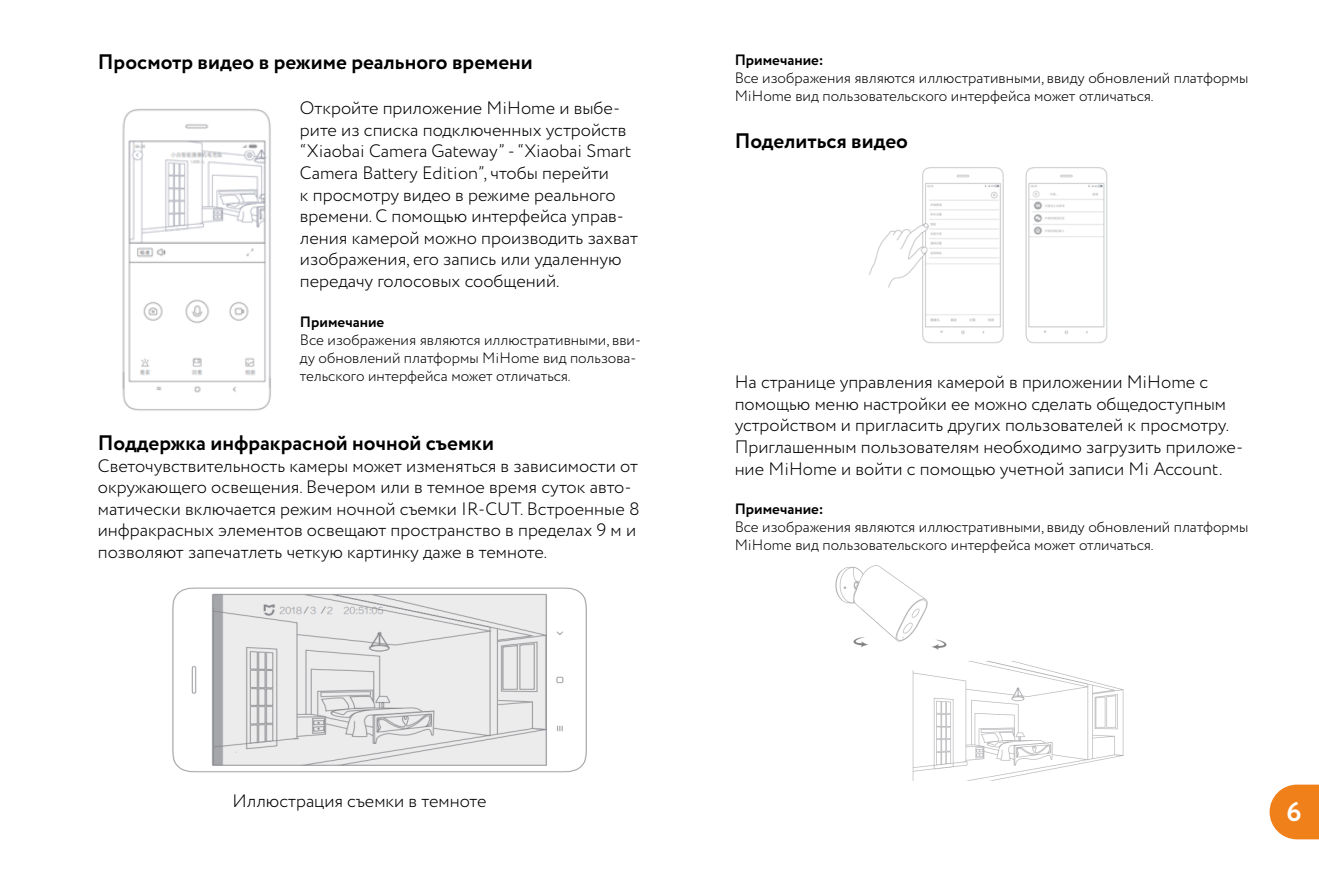
<style>
.page{position:relative;width:1319px;height:893px;background:#fff}
.page>*{position:absolute;margin:0;border:0;box-sizing:border-box;transform-origin:0 0}
.t1{font:700 27px "Circe";color:#fff}
.t2{font:700 21px "Circe";color:#000}
.t3{font:300 18px/21.6px "Circe";color:#000}
.t4{font:300 15px/18px "Circe";color:#000}
.t5{font:700 15px "Circe";color:#000}
</style>
<div class="page">
<svg style="left:1269px;top:785px;width:49px;height:54px;background:#f19037"></svg>
<img style="left:835px;top:565px;width:289px;height:216px">
<img style="left:122px;top:109px;width:149px;height:302px">
<img style="left:172px;top:587px;width:415px;height:186px">
<img style="left:869px;top:167px;width:239px;height:177px">
<p class="t2" style="left:98px;top:48px;width:436px">Просмотр видео в режиме реального времени</p>
<p class="t3" style="left:300px;top:98px;width:339px">Откройте приложение MiHome и выбе&shy;рите из списка подключенных устройств “Xiaobai Camera Gateway” - “Xiaobai Smart Camera Battery Edition”, чтобы перейти<br>к просмотру видео в режиме реального времени. С помощью интерфейса управ&shy;ления камерой можно производить захват изображения, его запись или удаленную передачу голосовых сообщений.</p>
<p class="t5" style="left:300px;top:311px;width:86px">Примечание</p>
<p class="t4" style="left:300px;top:331px;width:342px">Все изображения являются иллюстративными, вви&shy;ду обновлений платформы MiHome вид пользова&shy;тельского интерфейса может отличаться.</p>
<p class="t2" style="left:98px;top:429px;width:397px">Поддержка инфракрасной ночной съемки</p>
<p class="t3" style="left:98px;top:455px;width:543px">Светочувствительность камеры может изменяться в зависимости от окружающего освещения. Вечером или в темное время суток авто&shy;матически включается режим ночной съемки IR-CUT. Встроенные 8 инфракрасных элементов освещают пространство в пределах 9 м и позволяют запечатлеть четкую картинку даже в темноте.</p>
<p class="t3" style="left:232px;top:790px;width:255px">Иллюстрация съемки в темноте</p>
<p class="t5" style="left:734px;top:50px;width:91px">Примечание:</p>
<p class="t4" style="left:734px;top:69px;width:515px">Все изображения являются иллюстративными, ввиду обновлений платформы<br>MiHome вид пользовательского интерфейса может отличаться.</p>
<p class="t2" style="left:734px;top:126px;width:175px">Поделиться видео</p>
<p class="t3" style="left:734px;top:372px;width:510px">На странице управления камерой в приложении MiHome с помощью меню настройки ее можно сделать общедоступным устройством и пригласить других пользователей к просмотру.<br>Приглашенным пользователям необходимо загрузить приложе&shy;ние MiHome и войти с помощью учетной записи Mi Account.</p>
<p class="t5" style="left:734px;top:499px;width:91px">Примечание:</p>
<p class="t4" style="left:734px;top:518px;width:515px">Все изображения являются иллюстративными, ввиду обновлений платформы<br>MiHome вид пользовательского интерфейса может отличаться.</p>
<h1 class="t1" style="left:1286px;top:794px;width:17px">6</h1>
</div>
